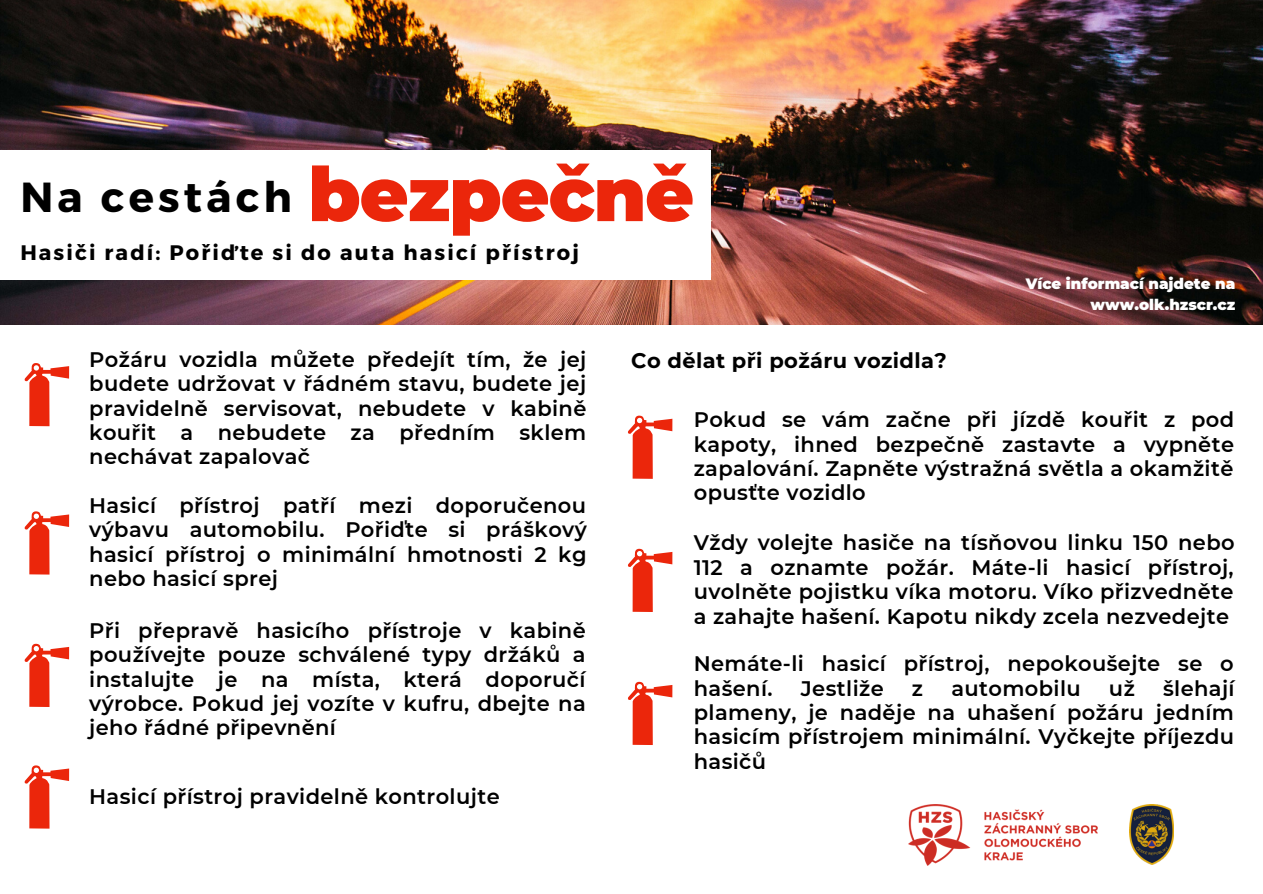
<style>
.page{position:relative;width:1263px;height:894px;background:#fff}
.page>*{position:absolute;margin:0;border:0;box-sizing:border-box;transform-origin:0 0}
.t1{font:700 42px "Montserrat";letter-spacing:.1em;color:#000}
.t2{font:600 21px/24.3px "Montserrat";letter-spacing:.02em;color:#000;text-align:justify}
.t3{font:700 21px "Montserrat";letter-spacing:.1em;color:#000}
.t4{font:700 21px "Montserrat";letter-spacing:.02em;color:#000}
.t5{font:900 15px/21px "Montserrat";color:#fff;text-align:right}
.s1{font-weight:900;font-size:75px;color:#eb260b}
</style>
<div class="page">
<img style="left:0;top:0;width:1263px;height:324px">
<div style="left:0;top:150px;width:710px;height:129px;background:#fff"></div>
<img style="left:1130px;top:804px;width:44px;height:60px">
<img style="left:908px;top:804px;width:189px;height:61px">
<svg style="left:24px;top:363px;width:45px;height:63px"></svg>
<svg style="left:24px;top:511px;width:45px;height:63px"></svg>
<svg style="left:24px;top:643px;width:45px;height:63px"></svg>
<svg style="left:24px;top:765px;width:45px;height:63px"></svg>
<svg style="left:628px;top:415px;width:44px;height:63px"></svg>
<svg style="left:628px;top:548px;width:44px;height:63px"></svg>
<svg style="left:628px;top:681px;width:44px;height:63px"></svg>
<h1 class="t1" style="left:20px;top:169px;width:675px">Na cestách <span class="s1">bezpečně</span></h1>
<p class="t3" style="left:20px;top:239px;width:560px">Hasiči radí: Pořiďte si do auta hasicí přístroj</p>
<p class="t2" style="left:89px;top:347px;width:499px">Požáru vozidla můžete předejít tím, že jej budete udržovat v řádném stavu, budete jej pravidelně servisovat, nebudete v kabině kouřit a nebudete za předním sklem nechávat zapalovač</p>
<p class="t2" style="left:89px;top:493px;width:499px">Hasicí přístroj patří mezi doporučenou výbavu automobilu. Pořiďte si práškový hasicí přístroj o minimální hmotnosti 2 kg nebo hasicí sprej</p>
<p class="t2" style="left:89px;top:618px;width:498px">Při přepravě hasicího přístroje v kabině používejte pouze schválené typy držáků a instalujte je na místa, která doporučí výrobce. Pokud jej vozíte v kufru, dbejte na jeho řádné připevnění</p>
<p class="t2" style="left:89px;top:784px;width:412px">Hasicí přístroj pravidelně kontrolujte</p>
<p class="t5" style="left:1026px;top:273px;width:211px">Více informací najdete na www.olk.hzscr.cz</p>
<p class="t4" style="left:631px;top:348px;width:317px">Co dělat při požáru vozidla?</p>
<p class="t2" style="left:694px;top:407px;width:542px">Pokud se vám začne při jízdě kouřit z pod kapoty, ihned bezpečně zastavte a vypněte zapalování. Zapněte výstražná světla a okamžitě opusťte vozidlo</p>
<p class="t2" style="left:694px;top:530px;width:542px">Vždy volejte hasiče na tísňovou linku 150 nebo 112 a oznamte požár. Máte-li hasicí přístroj, uvolněte pojistku víka motoru. Víko přizvedněte a zahajte hašení. Kapotu nikdy zcela nezvedejte</p>
<p class="t2" style="left:694px;top:651px;width:542px">Nemáte-li hasicí přístroj, nepokoušejte se o hašení.</p>
<p class="t2" style="left:694px;top:675px;width:542px;text-indent:469px">šlehají plameny, je naděje na uhašení požáru jedním hasicím přístrojem minimální. Vyčkejte příjezdu hasičů</p>
<p class="t2" style="left:801px;top:675px;width:84px">Jestliže</p>
<p class="t2" style="left:912px;top:675px;width:13px">z</p>
<p class="t2" style="left:951px;top:675px;width:131px">automobilu</p>
<p class="t2" style="left:1109px;top:675px;width:27px">už</p>
</div>
